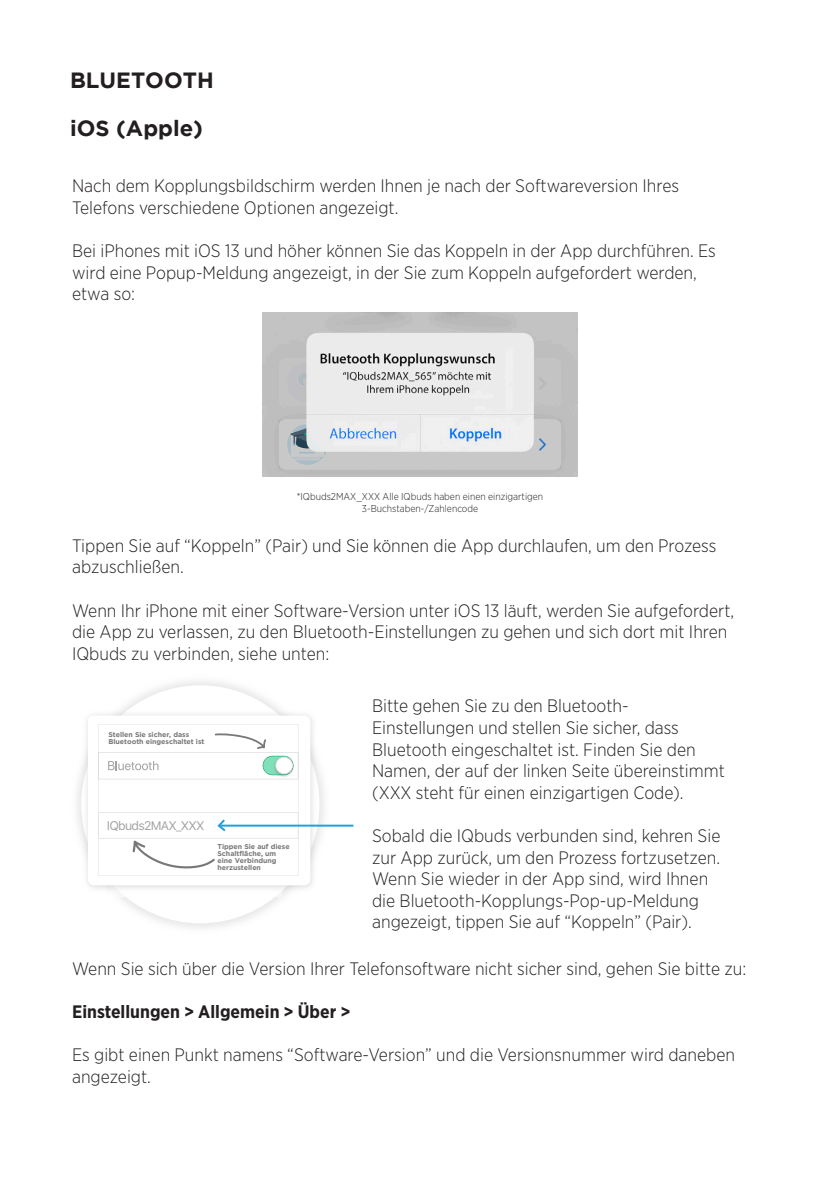
<style>
.page{position:relative;width:840px;height:1191px;background:#fff}
.page>*{position:absolute;margin:0;border:0;box-sizing:border-box;transform-origin:0 0}
.t1{font:700 22px "Gotham";color:#231f20}
.Paragraph_Style_1{font:300 18px/21.6px "Gotham Narrow";color:#231f20}
.Paragraph_Style_1-2{font:700 18px "Gotham Narrow";color:#231f20}
.t2{font:12.4px "SF Pro Text";letter-spacing:-.065em;color:#a3a3a3}
.Paragraph_Style_1-3{font:300 10px/12px "Gotham Narrow";color:#231f20;text-align:center}
.t3{font:700 8.2px "SF Pro Text";letter-spacing:-.05em;color:#787878}
.t4{font:700 7px/7px "Gotham";color:#797a79}
</style>
<div class="page">
<img style="left:262px;top:312px;width:315px;height:164px">
<img style="left:82px;top:710px;width:234px;height:179px">
<hr style="left:220px;top:824px;width:133px;height:2px;background:#249fd9">
<svg style="left:88px;top:715px;width:222px;height:182px"></svg>
<div style="left:107px;top:729px;width:103px;height:8px;background:#fff"></div>
<div style="left:216px;top:850px;width:78px;height:9px;background:#fff"></div>
<p class="t1" style="left:70px;top:68px;width:145px">BLUETOOTH</p>
<p class="t1" style="left:70px;top:116px;width:134px">iOS (Apple)</p>
<p class="Paragraph_Style_1" style="left:72px;top:174px;width:608px">Nach dem Kopplungsbildschirm werden Ihnen je nach der Softwareversion Ihres<br>Telefons verschiedene Optionen angezeigt.</p>
<p class="Paragraph_Style_1" style="left:72px;top:239px;width:645px">Bei iPhones mit iOS 13 und höher können Sie das Koppeln in der App durchführen. Es wird eine Popup-Meldung angezeigt, in der Sie zum Koppeln aufgefordert werden, etwa so:</p>
<p class="Paragraph_Style_1-3" style="left:296px;top:490px;width:248px">*IQbuds2MAX_XXX Alle IQbuds haben einen einzigartigen<br>3-Buchstaben-/Zahlencode</p>
<p class="Paragraph_Style_1" style="left:72px;top:534px;width:645px">Tippen Sie auf “Koppeln” (Pair) und Sie können die App durchlaufen, um den Prozess abzuschließen.</p>
<p class="Paragraph_Style_1" style="left:72px;top:599px;width:663px">Wenn Ihr iPhone mit einer Software-Version unter iOS 13 läuft, werden Sie aufgefordert, die App zu verlassen, zu den Bluetooth-Einstellungen zu gehen und sich dort mit Ihren<br>IQbuds zu verbinden, siehe unten:</p>
<p class="t3" style="left:111px;top:729px;width:99px">Make sure Bluetooth is on</p>
<p class="t4" style="left:108px;top:731px;width:98px">Stellen Sie sicher, dass<br>Bluetooth eingeschaltet ist</p>
<p class="t2" style="left:107px;top:816px;width:99px">IQbuds2MAX_XXX</p>
<p class="t4" style="left:217px;top:843px;width:74px">Tippen Sie auf diese<br>Schaltfläche, um eine Verbindung herzustellen</p>
<p class="t3" style="left:219px;top:849px;width:73px">Tap this to connect</p>
<p class="Paragraph_Style_1" style="left:372px;top:695px;width:354px">Bitte gehen Sie zu den Bluetooth-Einstellungen und stellen Sie sicher, dass Bluetooth eingeschaltet ist. Finden Sie den Namen, der auf der linken Seite übereinstimmt (XXX steht für einen einzigartigen Code).</p>
<p class="Paragraph_Style_1" style="left:372px;top:824px;width:350px">Sobald die IQbuds verbunden sind, kehren Sie zur App zurück, um den Prozess fortzusetzen.<br>Wenn Sie wieder in der App sind, wird Ihnen die Bluetooth-Kopplungs-Pop-up-Meldung angezeigt, tippen Sie auf “Koppeln” (Pair).</p>
<p class="Paragraph_Style_1" style="left:72px;top:957px;width:675px">Wenn Sie sich über die Version Ihrer Telefonsoftware nicht sicher sind, gehen Sie bitte zu:</p>
<p class="Paragraph_Style_1-2" style="left:72px;top:1000px;width:280px">Einstellungen &gt; Allgemein &gt; Über &gt;</p>
<p class="Paragraph_Style_1" style="left:72px;top:1043px;width:664px">Es gibt einen Punkt namens “Software-Version” und die Versionsnummer wird daneben angezeigt.</p>
</div>
